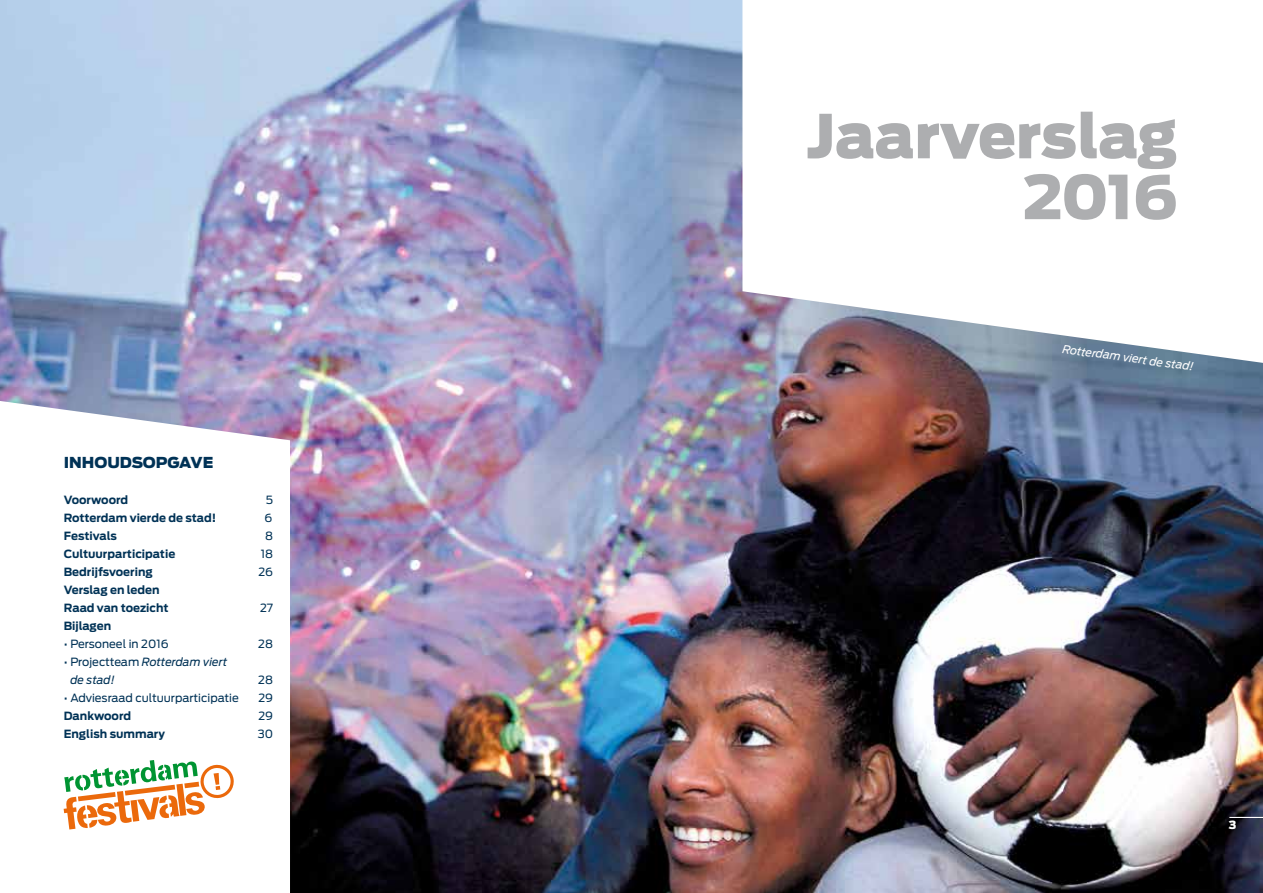
<style>
.page{position:relative;width:1263px;height:893px;background:#fff}
.page>*{position:absolute;margin:0;border:0;box-sizing:border-box;transform-origin:0 0}
.t1{font:900 60.15px/60.9px "Antenna";letter-spacing:-.005em;color:#adaeb0;text-align:right}
.t2{font:900 15px "Antenna";letter-spacing:-.005em;color:#003256}
.t3{font:700 11.25px/18px "Antenna";color:#003256}
.t4{font:11.25px "Antenna";color:#003256}
.t5{font:italic 11.25px/18px "Antenna";letter-spacing:-.005em;color:#003256}
.t6{font:italic 11.25px "Antenna";color:#fff}
.t7{font:900 11.25px "Antenna";color:#fff}
.s1{font-style:normal}
</style>
<div class="page">
<img style="left:0;top:0;width:1263px;height:893px">
<svg style="left:742px;top:0;width:521px;height:363px"></svg>
<svg style="left:0;top:401px;width:290px;height:492px"></svg>
<svg style="left:58px;top:755px;width:181px;height:79px"></svg>
<svg style="left:0;top:543px;width:10px;height:350px"></svg>
<hr style="left:1229px;top:817px;width:34px;height:1px;background:#fff">
<h2 class="t2" style="left:64px;top:454px;width:151px">INHOUDSOPGAVE</h2>
<p class="t3" style="left:64px;top:491px;width:66px">Voorwoord</p>
<p class="t4" style="left:266px;top:493px;width:9px">5</p>
<p class="t3" style="left:64px;top:509px;width:154px">Rotterdam vierde de stad!</p>
<p class="t4" style="left:264px;top:511px;width:9px">6</p>
<p class="t3" style="left:64px;top:527px;width:55px">Festivals</p>
<p class="t4" style="left:265px;top:529px;width:9px">8</p>
<p class="t3" style="left:64px;top:545px;width:113px">Cultuurparticipatie</p>
<p class="t4" style="left:261px;top:547px;width:14px">18</p>
<p class="t3" style="left:64px;top:563px;width:91px">Bedrijfsvoering</p>
<p class="t4" style="left:258px;top:565px;width:16px">26</p>
<p class="t3" style="left:64px;top:581px;width:106px">Verslag en leden<br>Raad van toezicht</p>
<p class="t4" style="left:260px;top:601px;width:14px">27</p>
<p class="t3" style="left:64px;top:617px;width:49px">Bijlagen</p>
<p class="t4" style="left:64px;top:637px;width:106px">• Personeel in 2016</p>
<p class="t4" style="left:258px;top:637px;width:16px">28</p>
<p class="t5" style="left:70px;top:653px;width:158px;text-indent:-7px"><span class="s1">• Projectteam</span> Rotterdam viert de stad!</p>
<p class="t4" style="left:258px;top:673px;width:16px">28</p>
<p class="t4" style="left:64px;top:691px;width:177px">• Adviesraad cultuurparticipatie</p>
<p class="t4" style="left:258px;top:691px;width:16px">29</p>
<p class="t3" style="left:64px;top:707px;width:69px">Dankwoord</p>
<p class="t4" style="left:258px;top:709px;width:16px">29</p>
<p class="t3" style="left:64px;top:725px;width:103px">English summary</p>
<p class="t4" style="left:258px;top:727px;width:17px">30</p>
<h1 class="t1" style="left:806px;top:106px;width:373px">Jaarverslag<br>2016</h1>
<p class="t6" style="left:1063px;top:342px;width:134px;rotate:8deg">Rotterdam viert de stad!</p>
<p class="t7" style="left:1229px;top:818px;width:9px">3</p>
</div>
